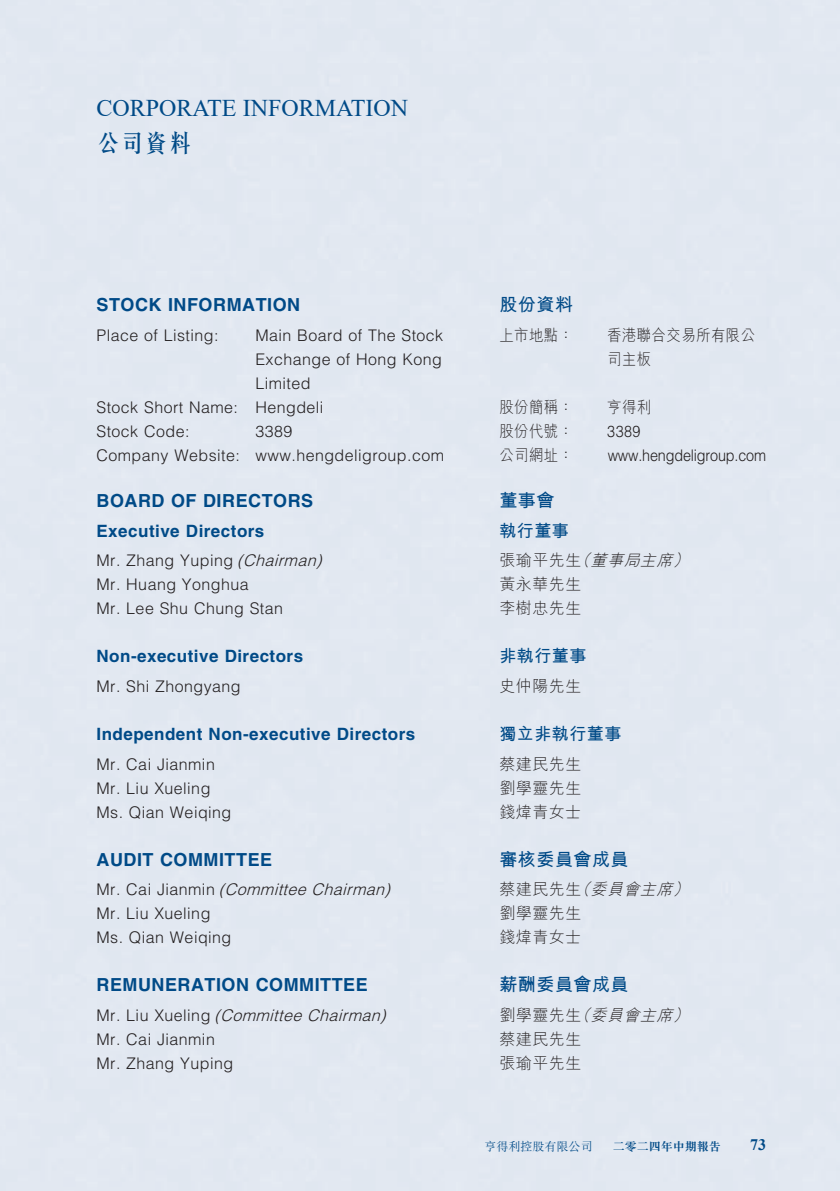
<style>
.page{position:relative;width:840px;height:1191px;background:#fff}
.page>*{position:absolute;margin:0;border:0;box-sizing:border-box;transform-origin:0 0}
.t1{font:24px "Times New Roman";color:#004a87}
.t2{font:500 24px "C Song 3 HK";color:#004a87}
.t3{font:700 18px "Helvetica LT Std";letter-spacing:.03em;color:#004a87}
.t4{font:700 18px "M Hei HK";letter-spacing:.03em;color:#004a87}
.t5{font:700 17px "Helvetica LT Std";letter-spacing:.03em;color:#004a87}
.t6{font:700 17px "M Hei HK";letter-spacing:.03em;color:#004a87}
.t7{font:300 16px/24px "Helvetica LT Std";letter-spacing:.03em;color:#231f20}
.t8{font:300 16px/24px "M Hei HK";letter-spacing:.03em;color:#231f20}
.t9{font:300 16px/24px "M Hei HK";letter-spacing:.03em;color:#231f20;scale:.9 1}
.t10{font:300 16px "Helvetica LT Std";letter-spacing:-.01em;color:#231f20;scale:.9 1}
.t11{font:300 16px "Helvetica LT Std";letter-spacing:.03em;color:#231f20;scale:.9 1}
.t12{font:700 16px "Times New Roman";color:#004a87}
.t13{font:300 12px "M Sung HK";color:#004a87}
.t14{font:700 12px "M Sung HK";color:#004a87}
.s1{font-style:italic}
</style>
<div class="page">
<h1 class="t1" style="left:96px;top:91px;width:313px">CORPORATE INFORMATION</h1>
<h1 class="t2" style="left:96px;top:124px;width:97px">公司資料</h1>
<p class="t3" style="left:96px;top:294px;width:205px">STOCK INFORMATION</p>
<p class="t7" style="left:96px;top:323px;width:123px">Place of Listing:</p>
<p class="t7" style="left:255px;top:323px;width:189px">Main Board of The Stock</p>
<p class="t7" style="left:255px;top:347px;width:188px">Exchange of Hong Kong</p>
<p class="t7" style="left:255px;top:371px;width:57px">Limited</p>
<p class="t7" style="left:96px;top:395px;width:228px">Stock Short Name: Hengdeli</p>
<p class="t7" style="left:96px;top:419px;width:94px">Stock Code:</p>
<p class="t7" style="left:96px;top:419px;width:349px;text-align:center">3389<br>Company Website: www.hengdeligroup.com</p>
<p class="t3" style="left:96px;top:489px;width:218px">BOARD OF DIRECTORS</p>
<p class="t5" style="left:96px;top:520px;width:169px">Executive Directors</p>
<p class="t7" style="left:96px;top:548px;width:231px">Mr. Zhang Yuping <span class="s1">(Chairman)<br></span>Mr. Huang Yonghua<br>Mr. Lee Shu Chung Stan</p>
<p class="t5" style="left:96px;top:646px;width:208px">Non-executive Directors</p>
<p class="t7" style="left:96px;top:674px;width:146px">Mr. Shi Zhongyang</p>
<p class="t5" style="left:96px;top:723px;width:320px">Independent Non-executive Directors</p>
<p class="t7" style="left:96px;top:752px;width:136px">Mr. Cai Jianmin<br>Mr. Liu Xueling<br>Ms. Qian Weiqing</p>
<p class="t3" style="left:96px;top:848px;width:177px">AUDIT COMMITTEE</p>
<p class="t7" style="left:96px;top:877px;width:300px">M r . C a i J i a n m i n <span class="s1">(Committee Chairman)<br></span>Mr. Liu Xueling<br>Ms. Qian Weiqing</p>
<p class="t3" style="left:96px;top:974px;width:273px">REMUNERATION COMMITTEE</p>
<p class="t7" style="left:96px;top:1003px;width:295px">M r . L i u X u e l i n g <span class="s1">(Committee Chairman)<br></span>Mr. Cai Jianmin<br>Mr. Zhang Yuping</p>
<p class="t4" style="left:499px;top:291px;width:75px">股份資料</p>
<p class="t9" style="left:499px;top:323px;width:83px">上市地點：</p>
<p class="t9" style="left:607px;top:323px;width:166px">香港聯合交易所有限公司主板</p>
<p class="t9" style="left:499px;top:395px;width:83px">股份簡稱：</p>
<p class="t9" style="left:607px;top:395px;width:50px">亨得利</p>
<p class="t9" style="left:499px;top:419px;width:83px">股份代號：</p>
<p class="t11" style="left:607px;top:421px;width:38px">3389</p>
<p class="t9" style="left:499px;top:443px;width:83px">公司網址：</p>
<p class="t10" style="left:607px;top:445px;width:177px">www.hengdeligroup.com</p>
<p class="t4" style="left:499px;top:487px;width:57px">董事會</p>
<p class="t6" style="left:499px;top:518px;width:71px">執行董事</p>
<p class="t8" style="left:499px;top:548px;width:195px">張瑜平先生<span class="s1">（董事局主席）</span>黃永華先生<br>李樹忠先生</p>
<p class="t6" style="left:499px;top:644px;width:88px">非執行董事</p>
<p class="t8" style="left:499px;top:674px;width:83px">史仲陽先生</p>
<p class="t6" style="left:499px;top:721px;width:123px">獨立非執行董事</p>
<p class="t8" style="left:499px;top:751px;width:83px;text-align:justify">蔡建民先生劉學靈先生錢煒青女士</p>
<p class="t4" style="left:499px;top:846px;width:131px">審核委員會成員</p>
<p class="t8" style="left:499px;top:877px;width:195px">蔡建民先生<span class="s1">（委員會主席）</span>劉學靈先生<br>錢煒青女士</p>
<p class="t4" style="left:499px;top:971px;width:131px">薪酬委員會成員</p>
<p class="t8" style="left:499px;top:1003px;width:195px">劉學靈先生<span class="s1">（委員會主席）</span>蔡建民先生<br>張瑜平先生</p>
<p class="t13" style="left:484px;top:1137px;width:109px">亨得利控股有限公司</p>
<p class="t14" style="left:612px;top:1140px;width:109px">二零二四年中期報告</p>
<p class="t12" style="left:749px;top:1133px;width:17px">73</p>
</div>
